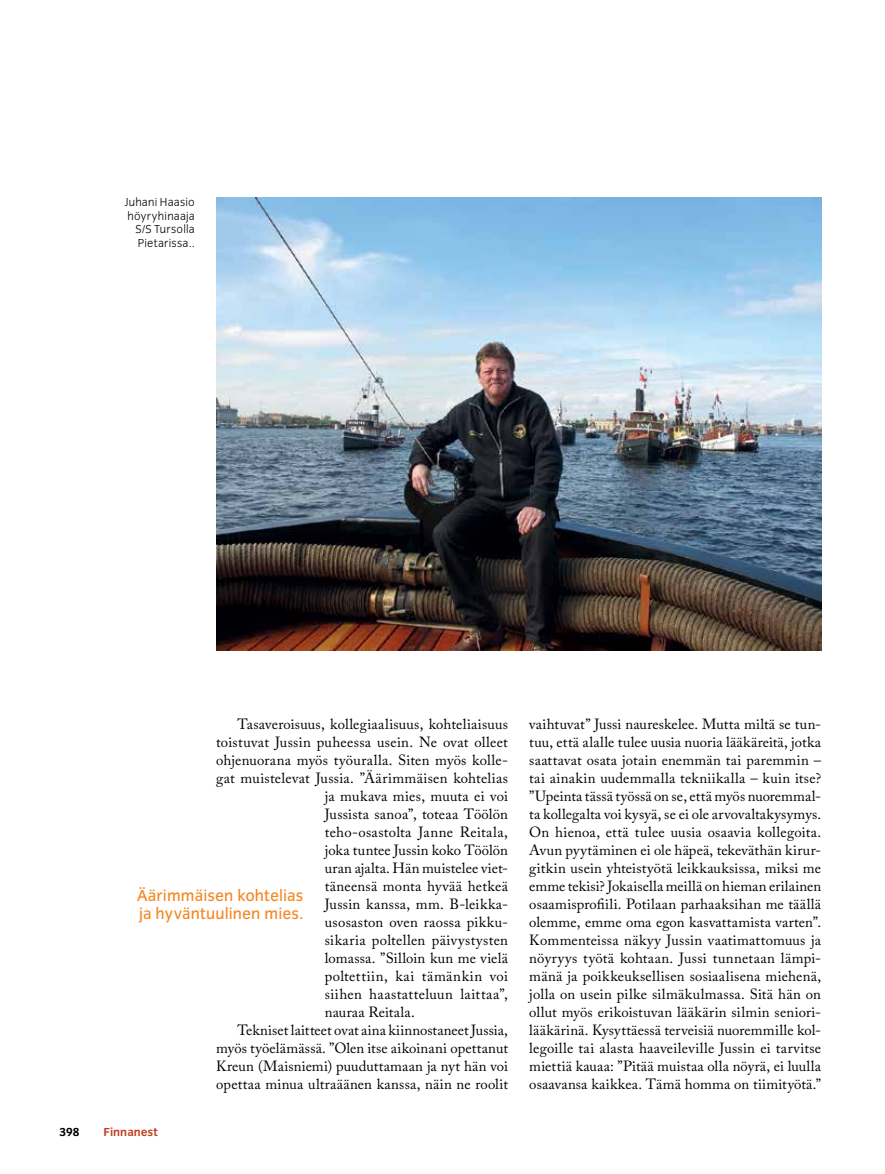
<style>
.page{position:relative;width:885px;height:1174px;background:#fff}
.page>*{position:absolute;margin:0;border:0;box-sizing:border-box;transform-origin:0 0}
.t1{font:16.5px/18px "Congress Sans";letter-spacing:.005em;color:#f68724}
.t2{font:14.7px/18px "Adobe Caslon Pro";letter-spacing:.015em;color:#000;text-align:justify}
.t3{font:14.7px "Adobe Caslon Pro";letter-spacing:.035em;color:#000}
.t4{font:300 12px/13.5px "Congress Sans";letter-spacing:.02em;color:#000;text-align:right}
.t5{font:700 12px "Congress Sans";color:#be4127}
.t6{font:700 12px "Congress Sans";color:#000}
</style>
<div class="page">
<img style="left:216px;top:197px;width:605px;height:454px">
<p class="t4" style="left:125px;top:196px;width:72px">Juhani Haasio höyryhinaaja<br>S/S Tursolla<br>Pietarissa..</p>
<p class="t2" style="left:237px;top:715px;width:272px">Tasaveroisuus, kollegiaalisuus, kohteliaisuus</p>
<p class="t2" style="left:216px;top:733px;width:293px">toistuvat Jussin puheessa usein. Ne ovat olleet</p>
<p class="t2" style="left:216px;top:751px;width:293px">ohjenuorana myös työuralla. Siten myös kolle-</p>
<p class="t2" style="left:216px;top:769px;width:293px">gat muistelevat Jussia. ”Äärimmäisen kohtelias</p>
<p class="t2" style="left:325px;top:787px;width:185px">ja mukava mies, muuta ei voi</p>
<p class="t2" style="left:325px;top:805px;width:185px">Jussista sanoa”, toteaa Töölön</p>
<p class="t2" style="left:325px;top:823px;width:185px">teho-osastolta Janne Reitala,</p>
<p class="t2" style="left:325px;top:841px;width:185px">joka tuntee Jussin koko Töölön</p>
<p class="t2" style="left:325px;top:859px;width:185px">uran ajalta. Hän muistelee viet-</p>
<p class="t2" style="left:325px;top:877px;width:185px">täneensä monta hyvää hetkeä</p>
<p class="t2" style="left:325px;top:895px;width:185px">Jussin kanssa, mm. B-leikka-</p>
<p class="t2" style="left:325px;top:913px;width:185px">usosaston oven raossa pikku-</p>
<p class="t2" style="left:325px;top:931px;width:185px">sikaria poltellen päivystysten</p>
<p class="t2" style="left:325px;top:949px;width:185px">lomassa. ”Silloin kun me vielä</p>
<p class="t3" style="left:325px;top:967px;width:185px">poltettiin, kai tämänkin voi</p>
<p class="t2" style="left:325px;top:985px;width:185px">siihen haastatteluun laittaa”,</p>
<p class="t2" style="left:325px;top:1003px;width:91px">nauraa Reitala.</p>
<p class="t2" style="left:237px;top:1021px;width:272px">Tekniset laitteet ovat aina kiinnostaneet Jussia,</p>
<p class="t2" style="left:216px;top:1039px;width:293px">myös työelämässä. ”Olen itse aikoinani opettanut</p>
<p class="t2" style="left:216px;top:1057px;width:293px">Kreun (Maisniemi) puuduttamaan ja nyt hän voi</p>
<p class="t2" style="left:216px;top:1075px;width:293px">opettaa minua ultraäänen kanssa, näin ne roolit</p>
<p class="t1" style="left:137px;top:886px;width:168px">Äärimmäisen kohtelias ja hyväntuulinen mies.</p>
<p class="t6" style="left:60px;top:1125px;width:22px">398</p>
<p class="t5" style="left:104px;top:1125px;width:56px">Finnanest</p>
<p class="t2" style="left:529px;top:715px;width:293px">vaihtuvat” Jussi naureskelee. Mutta miltä se tun&shy;tuu, että alalle tulee uusia nuoria lääkäreitä, jotka saattavat osata jotain enemmän tai paremmin – tai ainakin uudemmalla tekniikalla – kuin itse? ”Upeinta tässä työssä on se, että myös nuoremmal&shy;ta kollegalta voi kysyä, se ei ole arvovaltakysymys.<br>On hienoa, että tulee uusia osaavia kollegoita.<br>Avun pyytäminen ei ole häpeä, tekeväthän kirur&shy;gitkin usein yhteistyötä leikkauksissa, miksi me emme tekisi? Jokaisella meillä on hieman erilainen osaamisprofiili. Potilaan parhaaksihan me täällä olemme, emme oma egon kasvattamista varten”.<br>Kommenteissa näkyy Jussin vaatimattomuus ja nöyryys työtä kohtaan. Jussi tunnetaan lämpi&shy;mänä ja poikkeuksellisen sosiaalisena miehenä, jolla on usein pilke silmäkulmassa. Sitä hän on ollut myös erikoistuvan lääkärin silmin seniori&shy;lääkärinä. Kysyttäessä terveisiä nuoremmille kol&shy;legoille tai alasta haaveileville Jussin ei tarvitse miettiä kauaa: ”Pitää muistaa olla nöyrä, ei luulla osaavansa kaikkea. Tämä homma on tiimityötä.”</p>
</div>
